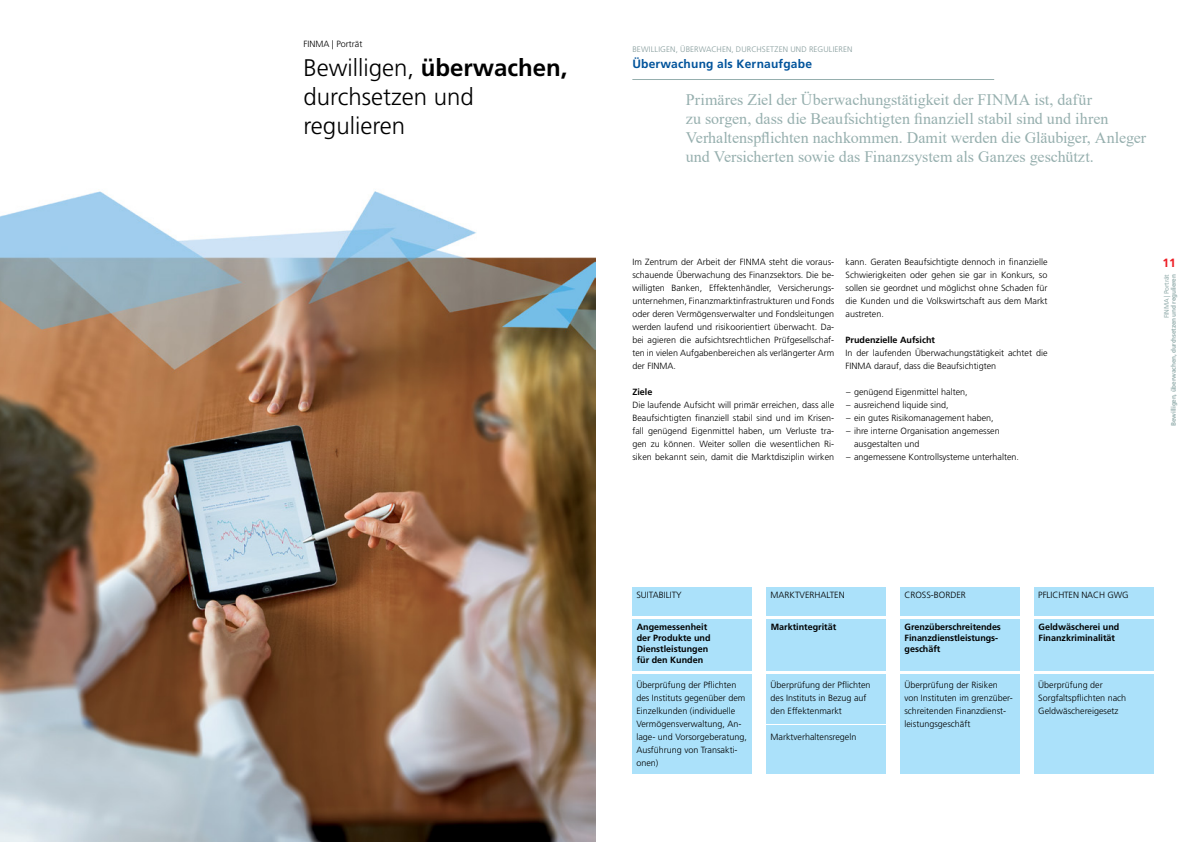
<style>
.page{position:relative;width:1191px;height:842px;background:#fff}
.page>*{position:absolute;margin:0;border:0;box-sizing:border-box;transform-origin:0 0}
.t1{font:300 24px/28.8px "Frutiger LT Std";color:#000}
.t2{font:16px/19.2px "Times New Roman";color:#96afae}
.t3{font:700 12px "Frutiger LT Std";letter-spacing:.015em;color:#00539b}
.t4{font:700 12px "Frutiger LT Std";color:#ed1d24}
.t5{font:300 9px/13px "Frutiger LT Std";color:#000}
.t6{font:700 9px/10.8px "Frutiger LT Std";color:#000}
.t7{font:300 8px "Frutiger LT Std";letter-spacing:.015em;color:#869c9c}
.t8{font:700 6.5px "Frutiger LT Std";letter-spacing:-.03em;color:#96afae}
.t9{font:6.5px "Frutiger LT Std";letter-spacing:-.03em;color:#96afae}
.s1{font-weight:700}
</style>
<div class="page">
<img style="left:0;top:191px;width:595px;height:651px">
<hr style="left:632px;top:79px;width:362px;height:1px;background:#96afae">
<div style="left:632px;top:587px;width:120px;height:29px;background:#abe1fa"></div>
<div style="left:766px;top:587px;width:120px;height:29px;background:#abe1fa"></div>
<div style="left:900px;top:587px;width:120px;height:29px;background:#abe1fa"></div>
<div style="left:1034px;top:587px;width:119px;height:29px;background:#abe1fa"></div>
<div style="left:632px;top:619px;width:120px;height:52px;background:#abe1fa"></div>
<div style="left:766px;top:619px;width:120px;height:52px;background:#abe1fa"></div>
<div style="left:900px;top:619px;width:120px;height:52px;background:#abe1fa"></div>
<div style="left:1034px;top:619px;width:120px;height:52px;background:#abe1fa"></div>
<div style="left:632px;top:674px;width:120px;height:99px;background:#abe1fa"></div>
<div style="left:766px;top:674px;width:120px;height:50px;background:#abe1fa"></div>
<div style="left:766px;top:726px;width:120px;height:48px;background:#abe1fa"></div>
<div style="left:900px;top:674px;width:120px;height:99px;background:#abe1fa"></div>
<div style="left:1034px;top:674px;width:119px;height:99px;background:#abe1fa"></div>
<p class="t5" style="left:303px;top:38px;width:60px">FINMA | Porträt</p>
<h1 class="t1" style="left:303px;top:54px;width:266px">Bewilligen, <span class="s1">überwachen, </span>durchsetzen und regulieren</h1>
<p class="t7" style="left:632px;top:45px;width:10px">Bewilligen</p>
<p class="t7" style="left:675px;top:45px;width:11px">, überwa</p>
<p class="t7" style="left:711px;top:45px;width:11px">chen</p>
<p class="t7" style="left:731px;top:45px;width:11px">, dur</p>
<p class="t7" style="left:751px;top:45px;width:29px">chsetzen</p>
<p class="t7" style="left:790px;top:45px;width:7px">und</p>
<p class="t7" style="left:809px;top:45px;width:6px">regulieren</p>
<h3 class="t3" style="left:632px;top:57px;width:181px">Überwachung als Kernaufgabe</h3>
<p class="t2" style="left:685px;top:89px;width:462px">Primäres Ziel der Überwachungstätigkeit der FINMA ist, dafür<br>zu sorgen, dass die Beaufsichtigten finanziell stabil sind und ihren Verhaltenspflichten nachkommen. Damit werden die Gläubiger, Anleger und Versicherten sowie das Finanzsystem als Ganzes geschützt.</p>
<p class="t5" style="left:632px;top:255px;width:203px;text-align:justify">Im Zentrum der Arbeit der FINMA steht die voraus&shy;schauende Überwachung des Finanzsektors. Die be&shy;willigten Banken, Effektenhändler, Versicherungs&shy;unternehmen, Finanzmarktinfrastrukturen und Fonds oder deren Vermögensverwalter und Fondsleitungen werden laufend und risikoorientiert überwacht. Da&shy;bei agieren die aufsichtsrechtlichen Prüfgesellschaf&shy;ten in vielen Aufgabenbereichen als verlängerter Arm der FINMA.</p>
<p class="t6" style="left:632px;top:386px;width:22px">Ziele</p>
<p class="t5" style="left:632px;top:398px;width:203px;text-align:justify">Die laufende Aufsicht will primär erreichen, dass alle Beaufsichtigten finanziell stabil sind und im Krisen&shy;fall genügend Eigenmittel haben, um Verluste tra&shy;gen zu können. Weiter sollen die wesentlichen Ri&shy;siken bekannt sein, damit die Marktdisziplin wirken</p>
<p class="t5" style="left:845px;top:255px;width:203px;text-align:justify">kann. Geraten Beaufsichtigte dennoch in finanzielle Schwierigkeiten oder gehen sie gar in Konkurs, so sollen sie geordnet und möglichst ohne Schaden für die Kunden und die Volkswirtschaft aus dem Markt austreten.</p>
<p class="t6" style="left:845px;top:334px;width:91px">Prudenzielle Aufsicht</p>
<p class="t5" style="left:845px;top:346px;width:203px">In der laufenden Überwachungstätigkeit achtet die<br>FINMA darauf, dass die Beaufsichtigten</p>
<p class="t5" style="left:846px;top:385px;width:123px">– genügend Eigenmittel halten,</p>
<p class="t5" style="left:846px;top:398px;width:104px">– ausreichend liquide sind,</p>
<p class="t5" style="left:846px;top:411px;width:149px">– ein gutes Risikomanagement haben,</p>
<p class="t5" style="left:854px;top:424px;width:147px;text-indent:-8px">– ihre interne Organisation angemessen ausgestalten und</p>
<p class="t5" style="left:846px;top:450px;width:174px">– angemessene Kontrollsysteme unterhalten.</p>
<h3 class="t4" style="left:1162px;top:256px;width:15px">11</h3>
<p class="t9" style="left:1162px;top:318px;width:46px;rotate:-90deg">FINMA | Porträt</p>
<p class="t8" style="left:1169px;top:426px;width:153px;rotate:-90deg">Bewilligen, überwachen, durchsetzen und regulieren</p>
<p class="t5" style="left:636px;top:589px;width:47px">SUITABILITY</p>
<p class="t5" style="left:770px;top:589px;width:76px">MARKTVERHALTEN</p>
<p class="t5" style="left:904px;top:589px;width:63px">C ROSS-BORDER</p>
<p class="t5" style="left:1038px;top:589px;width:92px">PFLICHTEN NACH GWG</p>
<p class="t6" style="left:636px;top:622px;width:75px">Angemessenheit der Produkte und<br>Dienstleistungen für den Kunden</p>
<p class="t6" style="left:770px;top:622px;width:67px">Marktintegrität</p>
<p class="t6" style="left:904px;top:622px;width:98px">Grenzüberschreitendes<br>Finanzdienstleistungs&shy;geschäft</p>
<p class="t6" style="left:1038px;top:622px;width:82px">Geldwäscherei und<br>Finanzkriminalität</p>
<p class="t5" style="left:636px;top:679px;width:112px">Überprüfung der Pflichten des Instituts gegenüber dem<br>Einzelkunden (individuelle<br>Vermögensverwaltung, An&shy;lage- und Vorsorgeberatung,<br>Ausführung von Transakti&shy;onen)</p>
<p class="t5" style="left:770px;top:679px;width:102px">Überprüfung der Pflichten des Instituts in Bezug auf den Effektenmarkt</p>
<p class="t5" style="left:904px;top:679px;width:110px">Überprüfung der Risiken von Instituten im grenzüber&shy;schreitenden Finanzdienst&shy;leistungsgeschäft</p>
<p class="t5" style="left:1038px;top:679px;width:90px">Überprüfung der<br>Sorgfaltspflichten nach<br>Geldwäschereigesetz</p>
<p class="t5" style="left:770px;top:731px;width:87px">Marktverhaltensregeln</p>
</div>
